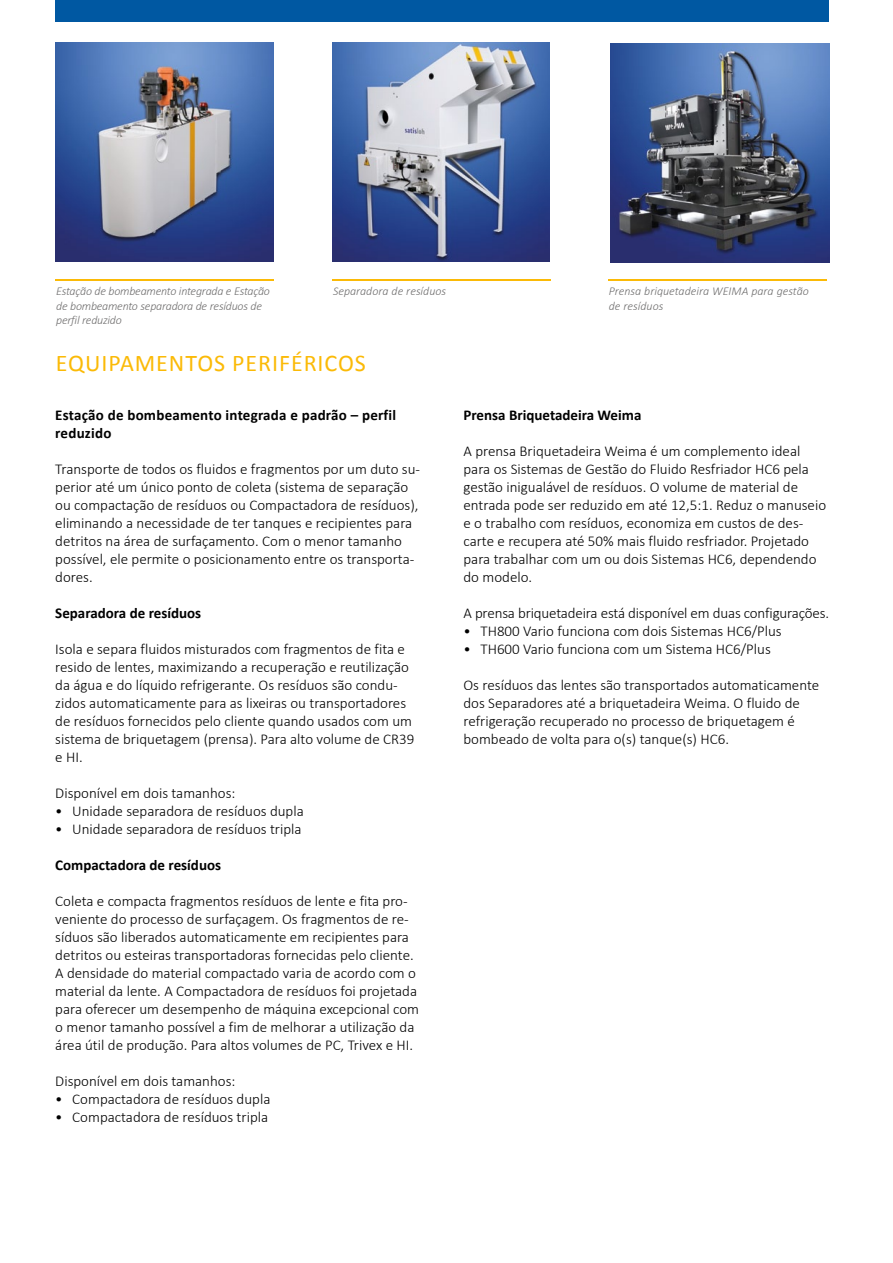
<style>
.page{position:relative;width:893px;height:1263px;background:#fff}
.page>*{position:absolute;margin:0;border:0;box-sizing:border-box;transform-origin:0 0}
.t1{font:24px "Calibri";letter-spacing:.04em;color:#fbba07}
.t2{font:300 15px/18px "Calibri";color:#000}
.t3{font:700 15px/18px "Calibri";color:#000}
.t4{font:italic 300 12px/14.4px "Calibri";letter-spacing:-.02em;color:#706f6f}
.t5{font:italic 300 12px/14.4px "Calibri";color:#706f6f}
</style>
<div class="page">
<div style="left:55px;top:0;width:774px;height:21px;background:#0058a2"></div>
<img style="left:55px;top:43px;width:219px;height:218px">
<hr style="left:55px;top:279px;width:219px;height:2px;background:#fbba07">
<img style="left:610px;top:44px;width:219px;height:218px">
<hr style="left:608px;top:279px;width:219px;height:2px;background:#fbba07">
<img style="left:332px;top:43px;width:218px;height:218px">
<hr style="left:332px;top:279px;width:219px;height:2px;background:#fbba07">
<p class="t5" style="left:333px;top:284px;width:115px">Separadora de resíduos</p>
<p class="t4" style="left:56px;top:284px;width:215px">Estação de bombeamento integrada e Estação de bombeamento separadora de resíduos de perfil reduzido</p>
<p class="t5" style="left:609px;top:284px;width:201px">Prensa briquetadeira WEIMA para gestão de resíduos</p>
<h1 class="t1" style="left:56px;top:346px;width:312px">EQUIPAMENTOS PERIFÉRICOS</h1>
<p class="t3" style="left:55px;top:406px;width:342px">Estação de bombeamento integrada e padrão – perfil reduzido</p>
<p class="t2" style="left:55px;top:460px;width:366px">Transporte de todos os fluidos e fragmentos por um duto su&shy;perior até um único ponto de coleta (sistema de separação ou compactação de resíduos ou Compactadora de resíduos), eliminando a necessidade de ter tanques e recipientes para detritos na área de surfaçamento. Com o menor tamanho possível, ele permite o posicionamento entre os transporta&shy;dores.</p>
<p class="t3" style="left:55px;top:604px;width:147px">Separadora de resíduos</p>
<p class="t2" style="left:55px;top:640px;width:361px">Isola e separa fluidos misturados com fragmentos de fita e resido de lentes, maximizando a recuperação e reutilização da água e do líquido refrigerante. Os resíduos são condu&shy;zidos automaticamente para as lixeiras ou transportadores de resíduos fornecidos pelo cliente quando usados com um sistema de briquetagem (prensa). Para alto volume de CR39 e HI.</p>
<p class="t2" style="left:55px;top:784px;width:182px">Disponível em dois tamanhos:</p>
<p class="t2" style="left:55px;top:802px;width:250px">• Unidade separadora de resíduos dupla</p>
<p class="t2" style="left:55px;top:820px;width:248px">• Unidade separadora de resíduos tripla</p>
<p class="t3" style="left:55px;top:856px;width:167px">Compactadora de resíduos</p>
<p class="t2" style="left:55px;top:892px;width:365px">Coleta e compacta fragmentos resíduos de lente e fita pro&shy;veniente do processo de surfaçagem. Os fragmentos de re&shy;síduos são liberados automaticamente em recipientes para detritos ou esteiras transportadoras fornecidas pelo cliente.<br>A densidade do material compactado varia de acordo com o material da lente. A Compactadora de resíduos foi projetada para oferecer um desempenho de máquina excepcional com o menor tamanho possível a fim de melhorar a utilização da área útil de produção. Para altos volumes de PC, Trivex e HI.</p>
<p class="t2" style="left:55px;top:1072px;width:182px">Disponível em dois tamanhos:</p>
<p class="t2" style="left:55px;top:1090px;width:217px">• Compactadora de resíduos dupla</p>
<p class="t2" style="left:55px;top:1108px;width:214px">• Compactadora de resíduos tripla</p>
<p class="t3" style="left:463px;top:406px;width:179px">Prensa Briquetadeira Weima</p>
<p class="t2" style="left:463px;top:442px;width:364px">A prensa Briquetadeira Weima é um complemento ideal para os Sistemas de Gestão do Fluido Resfriador HC6 pela gestão inigualável de resíduos. O volume de material de entrada pode ser reduzido em até 12,5:1. Reduz o manuseio e o trabalho com resíduos, economiza em custos de des&shy;carte e recupera até 50% mais fluido resfriador. Projetado para trabalhar com um ou dois Sistemas HC6, dependendo do modelo.</p>
<p class="t2" style="left:463px;top:604px;width:367px">A prensa briquetadeira está disponível em duas configurações.</p>
<p class="t2" style="left:463px;top:622px;width:320px">• TH800 Vario funciona com dois Sistemas HC6/Plus</p>
<p class="t2" style="left:463px;top:640px;width:309px">• TH600 Vario funciona com um Sistema HC6/Plus</p>
<p class="t2" style="left:463px;top:676px;width:357px">Os resíduos das lentes são transportados automaticamente dos Separadores até a briquetadeira Weima. O fluido de refrigeração recuperado no processo de briquetagem é bombeado de volta para o(s) tanque(s) HC6.</p>
</div>
